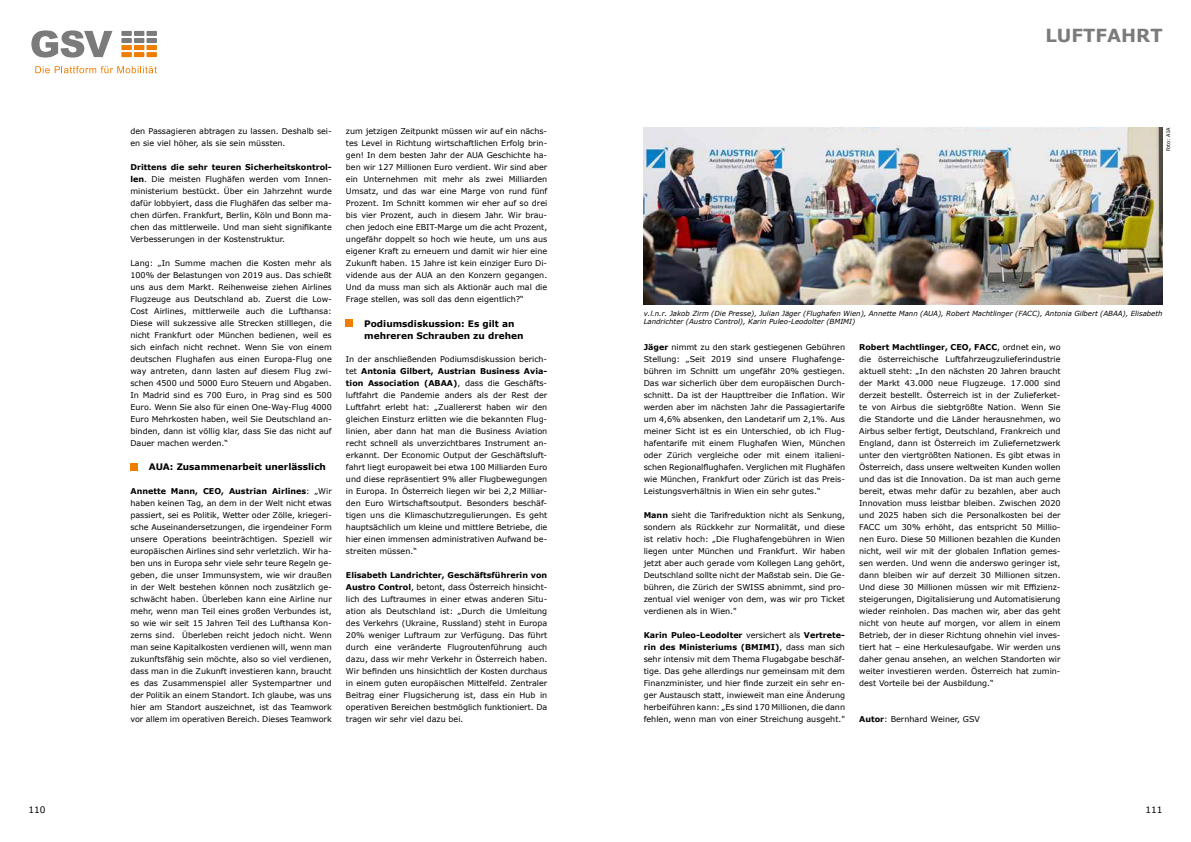
<style>
.page{position:relative;width:1191px;height:842px;background:#fff}
.page>*{position:absolute;margin:0;border:0;box-sizing:border-box;transform-origin:0 0}
.t1{font:700 18px "Verdana";color:#7c7b7b}
.t2{font:700 9px/12px "Verdana";color:#000}
.t3{font:9px "Verdana";color:#000}
.t4{font:8px/12px "Verdana";color:#000;text-align:justify}
.t5{font:italic 7px/8px "Verdana";color:#000}
.t6{font:5px "Verdana";color:#000}
.s1{font-weight:700}
</style>
<div class="page">
<div style="left:130px;top:463px;width:7px;height:7px;background:#ef7d00"></div>
<div style="left:346px;top:320px;width:7px;height:7px;background:#ef7d00"></div>
<svg style="left:31px;top:30px;width:81px;height:28px"></svg>
<svg style="left:35px;top:66px;width:122px;height:7px"></svg>
<div style="left:146px;top:31px;width:11px;height:5px;background:#7c7b7b"></div>
<div style="left:121px;top:31px;width:11px;height:5px;background:#7c7b7b"></div>
<div style="left:134px;top:31px;width:10px;height:5px;background:#7c7b7b"></div>
<div style="left:146px;top:38px;width:11px;height:5px;background:#7c7b7b"></div>
<div style="left:121px;top:38px;width:11px;height:5px;background:#7c7b7b"></div>
<div style="left:134px;top:38px;width:10px;height:5px;background:#7c7b7b"></div>
<div style="left:146px;top:45px;width:11px;height:5px;background:#ef7d00"></div>
<div style="left:121px;top:45px;width:11px;height:5px;background:#ef7d00"></div>
<div style="left:134px;top:45px;width:10px;height:5px;background:#ef7d00"></div>
<div style="left:146px;top:52px;width:11px;height:5px;background:#ef7d00"></div>
<div style="left:121px;top:52px;width:11px;height:5px;background:#ef7d00"></div>
<div style="left:134px;top:52px;width:10px;height:5px;background:#ef7d00"></div>
<img style="left:643px;top:128px;width:519px;height:177px">
<p class="t4" style="left:130px;top:125px;width:203px">den Passagieren abtragen zu lassen. Deshalb sei&shy;en sie viel höher, als sie sein müssten.</p>
<p class="t4" style="left:130px;top:161px;width:203px"><span class="s1">Drittens die sehr teuren Sicherheitskontrol&shy;len</span>. Die meisten Flughäfen werden vom Innen&shy;ministerium bestückt. Über ein Jahrzehnt wurde dafür lobbyiert, dass die Flughäfen das selber ma&shy;chen dürfen. Frankfurt, Berlin, Köln und Bonn ma&shy;chen das mittlerweile. Und man sieht signifikante Verbesserungen in der Kostenstruktur.</p>
<p class="t4" style="left:130px;top:257px;width:203px">Lang: „In Summe machen die Kosten mehr als 100% der Belastungen von 2019 aus. Das schießt uns aus dem Markt. Reihenweise ziehen Airlines Flugzeuge aus Deutschland ab. Zuerst die Low-Cost Airlines, mittlerweile auch die Lufthansa:<br>Diese will sukzessive alle Strecken stilllegen, die nicht Frankfurt oder München bedienen, weil es sich einfach nicht rechnet. Wenn Sie von einem deutschen Flughafen aus einen Europa-Flug one way antreten, dann lasten auf diesem Flug zwi&shy;schen 4500 und 5000 Euro Steuern und Abgaben.<br>In Madrid sind es 700 Euro, in Prag sind es 500<br>Euro. Wenn Sie also für einen One-Way-Flug 4000<br>Euro Mehrkosten haben, weil Sie Deutschland an&shy;binden, dann ist völlig klar, dass Sie das nicht auf Dauer machen werden.“</p>
<p class="t2" style="left:149px;top:460px;width:179px">AUA: Zusammenarbeit unerlässlich</p>
<p class="t4" style="left:130px;top:485px;width:203px"><span class="s1">Annette Mann, CEO, Austrian Airlines</span>: „Wir haben keinen Tag, an dem in der Welt nicht etwas passiert, sei es Politik, Wetter oder Zölle, kriegeri&shy;sche Auseinandersetzungen, die irgendeiner Form unsere Operations beeinträchtigen. Speziell wir europäischen Airlines sind sehr verletzlich. Wir ha&shy;ben uns in Europa sehr viele sehr teure Regeln ge&shy;geben, die unser Immunsystem, wie wir draußen in der Welt bestehen können noch zusätzlich ge&shy;schwächt haben. Überleben kann eine Airline nur mehr, wenn man Teil eines großen Verbundes ist, so wie wir seit 15 Jahren Teil des Lufthansa Kon&shy;zerns sind. Überleben reicht jedoch nicht. Wenn man seine Kapitalkosten verdienen will, wenn man zukunftsfähig sein möchte, also so viel verdienen, dass man in die Zukunft investieren kann, braucht es das Zusammenspiel aller Systempartner und der Politik an einem Standort. Ich glaube, was uns hier am Standort auszeichnet, ist das Teamwork vor allem im operativen Bereich. Dieses Teamwork</p>
<p class="t4" style="left:346px;top:125px;width:203px">zum jetzigen Zeitpunkt müssen wir auf ein nächs&shy;tes Level in Richtung wirtschaftlichen Erfolg brin&shy;gen! In dem besten Jahr der AUA Geschichte ha&shy;ben wir 127 Millionen Euro verdient. Wir sind aber ein Unternehmen mit mehr als zwei Milliarden Umsatz, und das war eine Marge von rund fünf Prozent. Im Schnitt kommen wir eher auf so drei bis vier Prozent, auch in diesem Jahr. Wir brau&shy;chen jedoch eine EBIT-Marge um die acht Prozent, ungefähr doppelt so hoch wie heute, um uns aus eigener Kraft zu erneuern und damit wir hier eine Zukunft haben. 15 Jahre ist kein einziger Euro Di&shy;vidende aus der AUA an den Konzern gegangen.<br>Und da muss man sich als Aktionär auch mal die Frage stellen, was soll das denn eigentlich?“</p>
<p class="t2" style="left:364px;top:317px;width:161px">Podiumsdiskussion: Es gilt an mehreren Schrauben zu drehen</p>
<p class="t4" style="left:346px;top:353px;width:203px">In der anschließenden Podiumsdiskussion berich&shy;tet <span class="s1">Antonia Gilbert, Austrian Business Avia&shy;tion Association (ABAA)</span>, dass die Geschäfts&shy;luftfahrt die Pandemie anders als der Rest der Luftfahrt erlebt hat: „Zuallererst haben wir den gleichen Einsturz erlitten wie die bekannten Flug&shy;linien, aber dann hat man die Business Aviation recht schnell als unverzichtbares Instrument an&shy;erkannt. Der Economic Output der Geschäftsluft&shy;fahrt liegt europaweit bei etwa 100 Milliarden Euro und diese repräsentiert 9% aller Flugbewegungen in Europa. In Österreich liegen wir bei 2,2 Milliar&shy;den Euro Wirtschaftsoutput. Besonders beschäf&shy;tigen uns die Klimaschutzregulierungen. Es geht hauptsächlich um kleine und mittlere Betriebe, die hier einen immensen administrativen Aufwand be&shy;streiten müssen.“</p>
<p class="t4" style="left:346px;top:569px;width:203px"><span class="s1">Elisabeth Landrichter, Geschäftsführerin von Austro Control</span>, betont, dass Österreich hinsicht&shy;lich des Luftraumes in einer etwas anderen Situ&shy;ation als Deutschland ist: „Durch die Umleitung des Verkehrs (Ukraine, Russland) steht in Europa 20% weniger Luftraum zur Verfügung. Das führt durch eine veränderte Flugroutenführung auch dazu, dass wir mehr Verkehr in Österreich haben.<br>Wir befinden uns hinsichtlich der Kosten durchaus in einem guten europäischen Mittelfeld. Zentraler Beitrag einer Flugsicherung ist, dass ein Hub in operativen Bereichen bestmöglich funktioniert. Da tragen wir sehr viel dazu bei.</p>
<h1 class="t1" style="left:1045px;top:23px;width:119px">LUFTFAHRT</h1>
<p class="t6" style="left:1164px;top:151px;width:25px;rotate:-90deg">Foto: AIA</p>
<p class="t5" style="left:643px;top:309px;width:520px">v.l.n.r. Jakob Zirm (Die Presse), Julian Jäger (Flughafen Wien), Annette Mann (AUA), Robert Machtlinger (FACC), Antonia Gilbert (ABAA), Elisabeth<br>Landrichter (Austro Control), Karin Puleo-Leodolter (BMIMI)</p>
<p class="t4" style="left:643px;top:341px;width:203px"><span class="s1">Jäger</span> nimmt zu den stark gestiegenen Gebühren Stellung: „Seit 2019 sind unsere Flughafenge&shy;bühren im Schnitt um ungefähr 20% gestiegen.<br>Das war sicherlich über dem europäischen Durch&shy;schnitt. Da ist der Haupttreiber die Inflation. Wir werden aber im nächsten Jahr die Passagiertarife um 4,6% absenken, den Landetarif um 2,1%. Aus meiner Sicht ist es ein Unterschied, ob ich Flug&shy;hafentarife mit einem Flughafen Wien, München oder Zürich vergleiche oder mit einem italieni&shy;schen Regionalflughafen. Verglichen mit Flughäfen wie München, Frankfurt oder Zürich ist das Preis-Leistungsverhältnis in Wien ein sehr gutes.“</p>
<p class="t4" style="left:643px;top:509px;width:203px"><span class="s1">Mann</span> sieht die Tarifreduktion nicht als Senkung, sondern als Rückkehr zur Normalität, und diese ist relativ hoch: „Die Flughafengebühren in Wien liegen unter München und Frankfurt. Wir haben jetzt aber auch gerade vom Kollegen Lang gehört, Deutschland sollte nicht der Maßstab sein. Die Ge&shy;bühren, die Zürich der SWISS abnimmt, sind pro&shy;zentual viel weniger von dem, was wir pro Ticket verdienen als in Wien."</p>
<p class="t4" style="left:643px;top:629px;width:203px"><span class="s1">Karin Puleo-Leodolter</span> versichert als <span class="s1">Vertrete&shy;rin des Ministeriums (BMIMI)</span>, dass man sich sehr intensiv mit dem Thema Flugabgabe beschäf&shy;tige. Das gehe allerdings nur gemeinsam mit dem Finanzminister, und hier finde zurzeit ein sehr en&shy;ger Austausch statt, inwieweit man eine Änderung herbeiführen kann: „Es sind 170 Millionen, die dann fehlen, wenn man von einer Streichung ausgeht."</p>
<p class="t4" style="left:859px;top:341px;width:203px"><span class="s1">Robert Machtlinger, CEO, FACC</span>, ordnet ein, wo die österreichische Luftfahrzeugzulieferindustrie aktuell steht: „In den nächsten 20 Jahren braucht der Markt 43.000 neue Flugzeuge. 17.000 sind derzeit bestellt. Österreich ist in der Zulieferket&shy;te von Airbus die siebtgrößte Nation. Wenn Sie die Standorte und die Länder herausnehmen, wo Airbus selber fertigt, Deutschland, Frankreich und England, dann ist Österreich im Zuliefernetzwerk unter den viertgrößten Nationen. Es gibt etwas in Österreich, dass unsere weltweiten Kunden wollen und das ist die Innovation. Da ist man auch gerne bereit, etwas mehr dafür zu bezahlen, aber auch Innovation muss leistbar bleiben. Zwischen 2020 und 2025 haben sich die Personalkosten bei der FACC um 30% erhöht, das entspricht 50 Millio&shy;nen Euro. Diese 50 Millionen bezahlen die Kunden nicht, weil wir mit der globalen Inflation gemes&shy;sen werden. Und wenn die anderswo geringer ist, dann bleiben wir auf derzeit 30 Millionen sitzen.<br>Und diese 30 Millionen müssen wir mit Effizienz&shy;steigerungen, Digitalisierung und Automatisierung wieder reinholen. Das machen wir, aber das geht nicht von heute auf morgen, vor allem in einem Betrieb, der in dieser Richtung ohnehin viel inves&shy;tiert hat – eine Herkulesaufgabe. Wir werden uns daher genau ansehen, an welchen Standorten wir weiter investieren werden. Österreich hat zumin&shy;dest Vorteile bei der Ausbildung.“</p>
<p class="t4" style="left:859px;top:713px;width:122px"><span class="s1">Autor</span>: Bernhard Weiner, GSV</p>
<p class="t3" style="left:28px;top:803px;width:19px">110</p>
<p class="t3" style="left:1145px;top:803px;width:19px">111</p>
</div>
